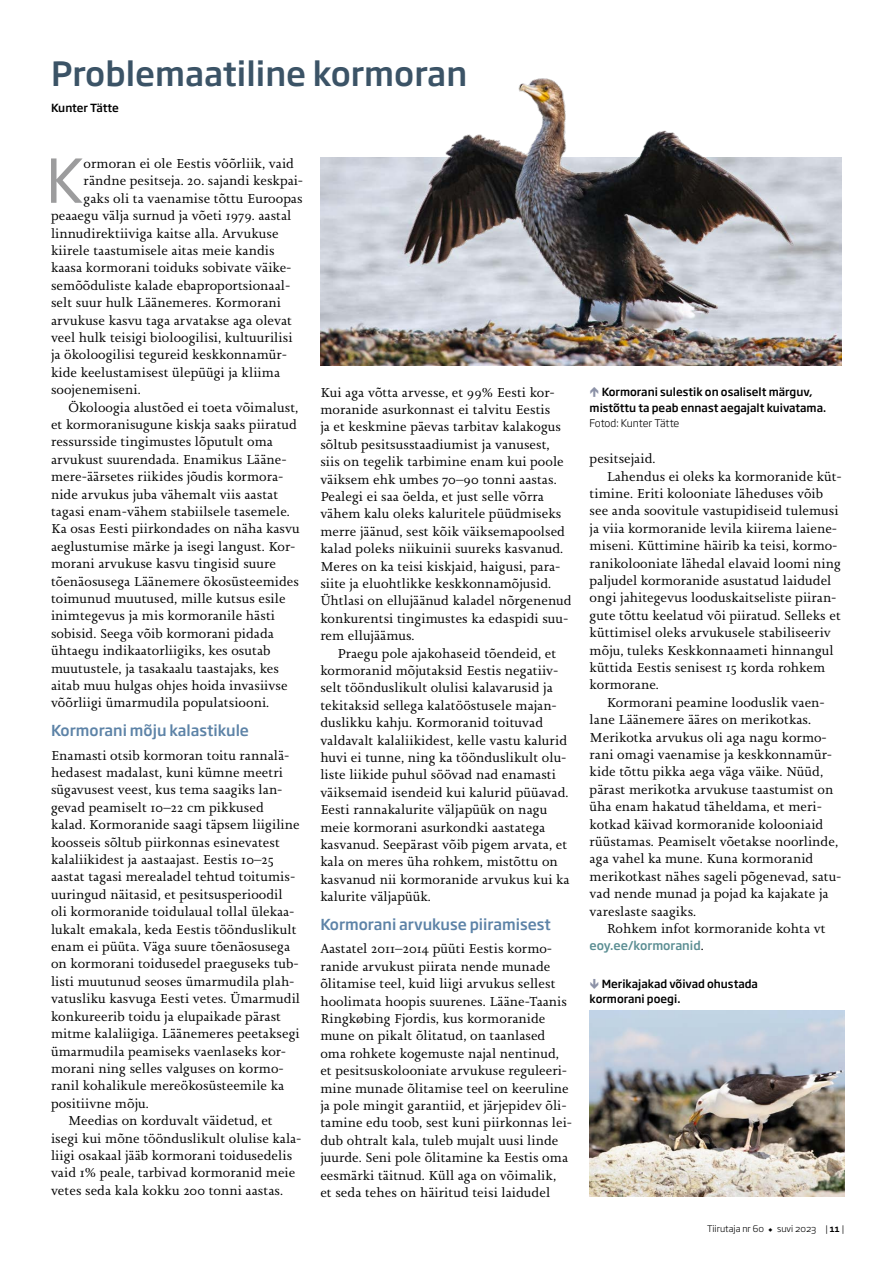
<style>
.page{position:relative;width:893px;height:1263px;background:#fff}
.page>*{position:absolute;margin:0;border:0;box-sizing:border-box;transform-origin:0 0}
.Tekst_dropcap_3{font:59.7px "Soho Gothic Pro";color:#9c9c9d}
.Pealkiri{font:500 33px "Soho Gothic Pro";color:#3b5366}
.Pealkiri_2_alapealki{font:500 15px "Soho Gothic Pro";color:#5d83a7}
.Tekst_taandega{font:13.5px/17.4px "Joanna Nova W06";letter-spacing:.005em;color:#000}
.Tekst_0{font:13.5px/17.4px "Joanna Nova W06";letter-spacing:.005em;color:#000}
.Tekst_dropcap_3-2{font:13.5px "Joanna Nova W06";letter-spacing:.005em;color:#000}
.Tekst_taandega-2{font:500 12px "Soho Gothic Pro";color:#5b8e93}
.Foto_allkiri_noolega{font:500 11.1px/15.6px "Soho Gothic Pro";color:#000;text-align:center}
.Autor{font:500 11.1px "Soho Gothic Pro";letter-spacing:-.015em;color:#000}
.Foto_autor{font:300 10.5px "Soho Gothic Pro";letter-spacing:-.015em;color:#000}
.t1{font:300 9px "Soho Gothic Pro";color:#000}
.s1{font-family:"Joanna Nova W06";font-weight:400;font-size:13.5px;color:#000}
.s2{font-family:"Alegreya Sans";font-weight:800}
.s3{font-weight:500}
</style>
<div class="page">
<img style="left:320px;top:78px;width:522px;height:288px">
<img style="left:590px;top:1010px;width:254px;height:187px">
<p class="Pealkiri" style="left:51px;top:47px;width:418px">Problemaatiline kormoran</p>
<p class="Autor" style="left:51px;top:99px;width:69px">Kunter Tätte</p>
<p class="Tekst_dropcap_3" style="left:46px;top:135px;width:39px">K</p>
<p class="Tekst_dropcap_3-2" style="left:84px;top:155px;width:212px">ormoran ei ole Eestis võõrliik, vaid</p>
<p class="Tekst_dropcap_3-2" style="left:84px;top:172px;width:221px">rändne pesitseja. 20. sajandi keskpai-</p>
<p class="Tekst_dropcap_3-2" style="left:84px;top:189px;width:220px">gaks oli ta vaenamise tõttu Euroopas</p>
<p class="Tekst_dropcap_3-2" style="left:51px;top:207px;width:242px">peaaegu välja surnud ja võeti 1979. aastal</p>
<p class="Tekst_dropcap_3-2" style="left:51px;top:224px;width:229px">linnudirektiiviga kaitse alla. Arvukuse</p>
<p class="Tekst_dropcap_3-2" style="left:51px;top:242px;width:225px">kiirele taastumisele aitas meie kandis</p>
<p class="Tekst_dropcap_3-2" style="left:51px;top:259px;width:242px">kaasa kormorani toiduks sobivate väike-</p>
<p class="Tekst_dropcap_3-2" style="left:51px;top:276px;width:241px">semõõduliste kalade ebaproportsionaal-</p>
<p class="Tekst_dropcap_3-2" style="left:51px;top:294px;width:232px">selt suur hulk Läänemeres. Kormorani</p>
<p class="Tekst_dropcap_3-2" style="left:51px;top:311px;width:243px">arvukuse kasvu taga arvatakse aga olevat</p>
<p class="Tekst_dropcap_3-2" style="left:51px;top:329px;width:243px">veel hulk teisigi bioloogilisi, kultuurilisi</p>
<p class="Tekst_dropcap_3-2" style="left:51px;top:346px;width:237px">ja ökoloogilisi tegureid keskkonnamür-</p>
<p class="Tekst_dropcap_3-2" style="left:51px;top:363px;width:231px">kide keelustamisest ülepüügi ja kliima</p>
<p class="Tekst_dropcap_3-2" style="left:51px;top:381px;width:91px">soojenemiseni.</p>
<p class="Tekst_taandega" style="left:51px;top:398px;width:250px;text-indent:17px">Ökoloogia alustõed ei toeta võimalust, et kormoranisugune kiskja saaks piiratud ressursside tingimustes lõputult oma arvukust suurendada. Enamikus Lääne&shy;mere-äärsetes riikides jõudis kormora&shy;nide arvukus juba vähemalt viis aastat tagasi enam-vähem stabiilsele tasemele.<br>Ka osas Eesti piirkondades on näha kasvu aeglustumise märke ja isegi langust. Kor&shy;morani arvukuse kasvu tingisid suure tõenäosusega Läänemere ökosüsteemides toimunud muutused, mille kutsus esile inimtegevus ja mis kormoranile hästi sobisid. Seega võib kormorani pidada ühtaegu indikaatorliigiks, kes osutab muutustele, ja tasakaalu taastajaks, kes aitab muu hulgas ohjes hoida invasiivse võõrliigi ümarmudila populatsiooni.</p>
<p class="Pealkiri_2_alapealki" style="left:51px;top:719px;width:200px">Kormorani mõju kalastikule</p>
<p class="Tekst_0" style="left:51px;top:746px;width:251px">Enamasti otsib kormoran toitu rannalä&shy;hedasest madalast, kuni kümne meetri sügavusest veest, kus tema saagiks lan&shy;gevad peamiselt 10–22 cm pikkused kalad. Kormoranide saagi täpsem liigiline koosseis sõltub piirkonnas esinevatest kalaliikidest ja aastaajast. Eestis 10–25 aastat tagasi merealadel tehtud toitumis&shy;uuringud näitasid, et pesitsusperioodil oli kormoranide toidulaual tollal ülekaa&shy;lukalt emakala, keda Eestis töönduslikult enam ei püüta. Väga suure tõenäosusega on kormorani toidusedel praeguseks tub&shy;listi muutunud seoses ümarmudila plah&shy;vatusliku kasvuga Eesti vetes. Ümarmudil konkureerib toidu ja elupaikade pärast mitme kalaliigiga. Läänemeres peetaksegi ümarmudila peamiseks vaenlaseks kor&shy;morani ning selles valguses on kormo&shy;ranil kohalikule mereökosüsteemile ka positiivne mõju.</p>
<p class="Tekst_taandega" style="left:51px;top:1112px;width:252px;text-indent:17px">Meedias on korduvalt väidetud, et isegi kui mõne töönduslikult olulise kala&shy;liigi osakaal jääb kormorani toidusedelis vaid 1% peale, tarbivad kormoranid meie vetes seda kala kokku 200 tonni aastas.</p>
<p class="Tekst_taandega" style="left:320px;top:383px;width:253px">Kui aga võtta arvesse, et 99% Eesti kor&shy;moranide asurkonnast ei talvitu Eestis<br>ja et keskmine päevas tarbitav kalakogus sõltub pesitsusstaadiumist ja vanusest, siis on tegelik tarbimine enam kui poole väiksem ehk umbes 70–90 tonni aastas.<br>Pealegi ei saa öelda, et just selle võrra vähem kalu oleks kaluritele püüdmiseks merre jäänud, sest kõik väiksemapoolsed kalad poleks niikuinii suureks kasvanud.<br>Meres on ka teisi kiskjaid, haigusi, para&shy;siite ja eluohtlikke keskkonnamõjusid.<br>Ühtlasi on ellujäänud kaladel nõrgenenud konkurentsi tingimustes ka edaspidi suu&shy;rem ellujäämus.</p>
<p class="Tekst_taandega" style="left:320px;top:644px;width:251px;text-indent:17px">Praegu pole ajakohaseid tõendeid, et kormoranid mõjutaksid Eestis negatiiv&shy;selt töönduslikult olulisi kalavarusid ja tekitaksid sellega kalatööstusele majan&shy;duslikku kahju. Kormoranid toituvad valdavalt kalaliikidest, kelle vastu kalurid huvi ei tunne, ning ka töönduslikult olu&shy;liste liikide puhul söövad nad enamasti väiksemaid isendeid kui kalurid püüavad.<br>Eesti rannakalurite väljapüük on nagu meie kormorani asurkondki aastatega kasvanud. Seepärast võib pigem arvata, et kala on meres üha rohkem, mistõttu on kasvanud nii kormoranide arvukus kui ka kalurite väljapüük.</p>
<p class="Pealkiri_2_alapealki" style="left:320px;top:912px;width:232px">Kormorani arvukuse piiramisest</p>
<p class="Tekst_0" style="left:320px;top:940px;width:253px">Aastatel 2011–2014 püüti Eestis kormo&shy;ranide arvukust piirata nende munade õlitamise teel, kuid liigi arvukus sellest hoolimata hoopis suurenes. Lääne-Taanis Ringkøbing Fjordis, kus kormoranide mune on pikalt õlitatud, on taanlased oma rohkete kogemuste najal nentinud, et pesitsuskolooniate arvukuse reguleeri&shy;mine munade õlitamise teel on keeruline ja pole mingit garantiid, et järjepidev õli&shy;tamine edu toob, sest kuni piirkonnas lei&shy;dub ohtralt kala, tuleb mujalt uusi linde juurde. Seni pole õlitamine ka Eestis oma eesmärki täitnud. Küll aga on võimalik,<br>et seda tehes on häiritud teisi laidudel</p>
<p class="Foto_allkiri_noolega" style="left:590px;top:384px;width:238px">Kormorani sulestik on osaliselt märguv, mistõttu ta peab ennast aegajalt kuivatama.</p>
<p class="Foto_autor" style="left:590px;top:415px;width:91px">Fotod: Kunter Tätte</p>
<p class="Tekst_0" style="left:590px;top:450px;width:67px">pesitsejaid.</p>
<p class="Tekst_taandega" style="left:590px;top:467px;width:254px;text-indent:17px">Lahendus ei oleks ka kormoranide küt&shy;timine. Eriti kolooniate läheduses võib see anda soovitule vastupidiseid tulemusi ja viia kormoranide levila kiirema laiene&shy;miseni. Küttimine häirib ka teisi, kormo&shy;ranikolooniate lähedal elavaid loomi ning paljudel kormoranide asustatud laidudel ongi jahitegevus looduskaitseliste piiran&shy;gute tõttu keelatud või piiratud. Selleks et küttimisel oleks arvukusele stabiliseeriv mõju, tuleks Keskkonnaameti hinnangul küttida Eestis senisest 15 korda rohkem kormorane.</p>
<p class="Tekst_taandega" style="left:590px;top:693px;width:253px;text-indent:17px">Kormorani peamine looduslik vaen&shy;lane Läänemere ääres on merikotkas.<br>Merikotka arvukus oli aga nagu kormo&shy;rani omagi vaenamise ja keskkonnamür&shy;kide tõttu pikka aega väga väike. Nüüd, pärast merikotka arvukuse taastumist on üha enam hakatud täheldama, et meri&shy;kotkad käivad kormoranide kolooniaid rüüstamas. Peamiselt võetakse noorlinde, aga vahel ka mune. Kuna kormoranid merikotkast nähes sageli põgenevad, satu&shy;vad nende munad ja pojad ka kajakate ja vareslaste saagiks.</p>
<p class="Tekst_taandega" style="left:607px;top:920px;width:220px">Rohkem infot kormoranide kohta vt</p>
<p class="Tekst_taandega-2" style="left:590px;top:936px;width:116px">eoy.ee/kormoranid<span class="s1">.</span></p>
<p class="Foto_allkiri_noolega" style="left:590px;top:975px;width:170px;text-align:left;text-indent:12px">Merikajakad võivad ohustada kormorani poegi.</p>
<p class="t1" style="left:707px;top:1221px;width:139px">Tiirutaja nr 60 <span class="s2">◆</span> suvi 2023 | <span class="s3">11</span> |</p>
</div>
